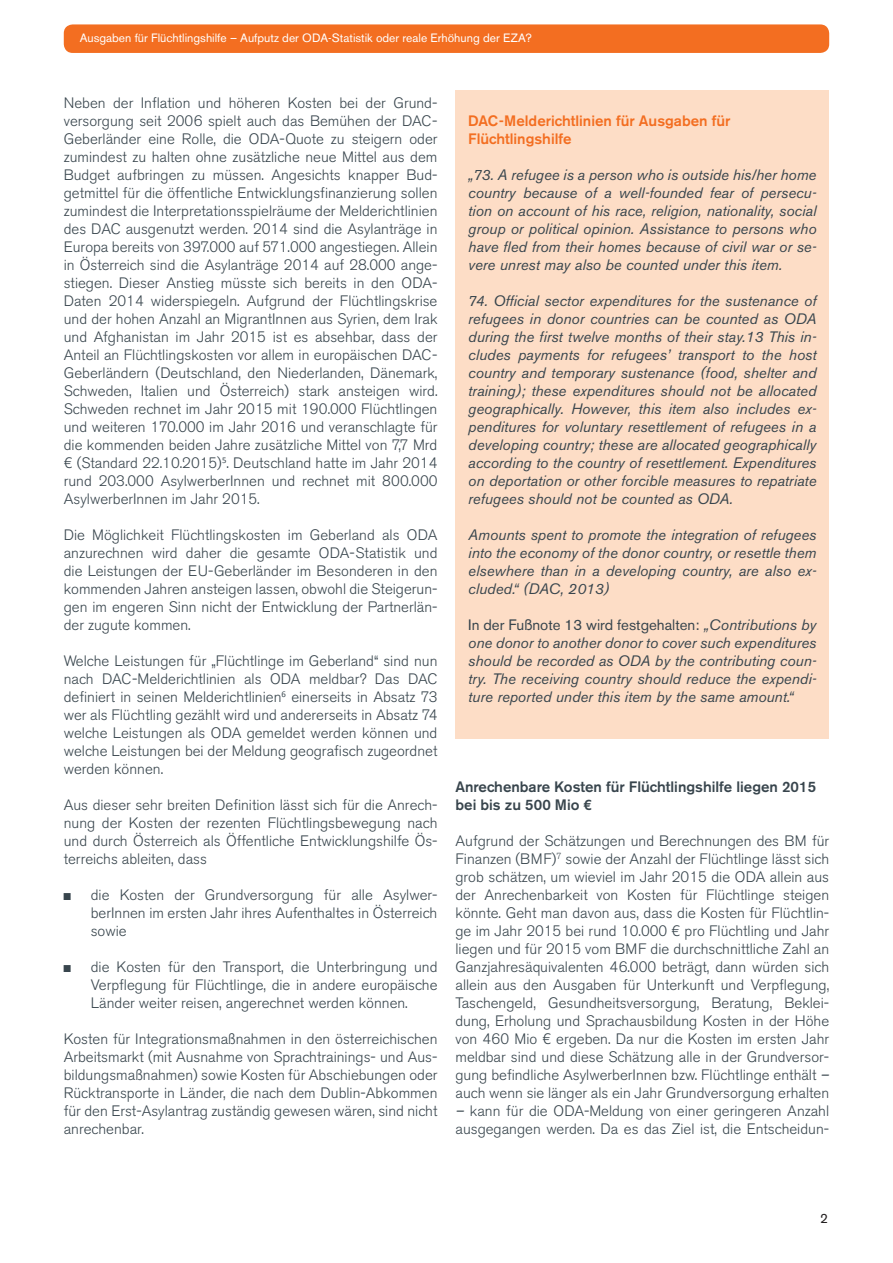
<style>
.page{position:relative;width:893px;height:1263px;background:#fff}
.page>*{position:absolute;margin:0;border:0;box-sizing:border-box;transform-origin:0 0}
.t1{font:300 15px/18px "Akzidenz Grotesk BE";color:#38454d;text-align:justify}
.t2{font:italic 15px/18px "Akzidenz Grotesk BE";color:#38454d;text-align:justify}
.t3{font:500 15px/18px "Akzidenz Grotesk BE";color:#38454d}
.t4{font:500 15px/18px "Akzidenz Grotesk BE";color:#f36e21}
.t5{font:13.5px "Akzidenz Grotesk BE";color:#231f20}
.t6{font:12px "Akzidenz Grotesk BE";color:#fff}
.s1{font-family:"Arial Narrow";font-weight:400}
.s2{font-style:normal}
.s3{font-weight:400;font-style:italic}
</style>
<div class="page">
<div style="left:64px;top:24px;width:765px;height:29px;background:#f36e21;border-radius:9px"></div>
<div style="left:455px;top:90px;width:374px;height:648px;background:#fdddc6"></div>
<p class="t6" style="left:80px;top:31px;width:454px">Ausgaben für Flüchtlingshilfe – Aufputz der ODA-Statistik oder reale Erhöhung der EZA?</p>
<p class="t1" style="left:64px;top:94px;width:375px">Neben der Inflation und höheren Kosten bei der Grund&shy;versorgung seit 2006 spielt auch das Bemühen der DAC-Geberländer eine Rolle, die ODA-Quote zu steigern oder zumindest zu halten ohne zusätzliche neue Mittel aus dem Budget aufbringen zu müssen. Angesichts knapper Bud&shy;getmittel für die öffentliche Entwicklungsfinanzierung sollen zumindest die Interpretationsspielräume der Melderichtlinien des DAC ausgenutzt werden. 2014 sind die Asylanträge in Europa bereits von 397.000 auf 571.000 angestiegen. Allein in Österreich sind die Asylanträge 2014 auf 28.000 ange&shy;stiegen. Dieser Anstieg müsste sich bereits in den ODA-Daten 2014 widerspiegeln. Aufgrund der Flüchtlingskrise und der hohen Anzahl an MigrantInnen aus Syrien, dem Irak und Afghanistan im Jahr 2015 ist es absehbar, dass der Anteil an Flüchtlingskosten vor allem in europäischen DAC-Geberländern (Deutschland, den Niederlanden, Dänemark, Schweden, Italien und Österreich) stark ansteigen wird.<br>Schweden rechnet im Jahr 2015 mit 190.000 Flüchtlingen und weiteren 170.000 im Jahr 2016 und veranschlagte für die kommenden beiden Jahre zusätzliche Mittel von 7,7 Mrd € (Standard 22.10.2015)<sup>5</sup>. Deutschland hatte im Jahr 2014 rund 203.000 AsylwerberInnen und rechnet mit 800.000<br>AsylwerberInnen im Jahr 2015.</p>
<p class="t1" style="left:64px;top:526px;width:375px">Die Möglichkeit Flüchtlingskosten im Geberland als ODA anzurechnen wird daher die gesamte ODA-Statistik und die Leistungen der EU-Geberländer im Besonderen in den kommenden Jahren ansteigen lassen, obwohl die Steigerun&shy;gen im engeren Sinn nicht der Entwicklung der Partnerlän&shy;der zugute kommen.</p>
<p class="t1" style="left:64px;top:652px;width:375px">Welche Leistungen für „Flüchtlinge im Geberland“ sind nun nach DAC-Melderichtlinien als ODA meldbar? Das DAC definiert in seinen Melderichtlinien<sup>6</sup> einerseits in Absatz 73 wer als Flüchtling gezählt wird und andererseits in Absatz 74 welche Leistungen als ODA gemeldet werden können und welche Leistungen bei der Meldung geografisch zugeordnet werden können.</p>
<p class="t1" style="left:64px;top:796px;width:375px">Aus dieser sehr breiten Definition lässt sich für die Anrech&shy;nung der Kosten der rezenten Flüchtlingsbewegung nach und durch Österreich als Öffentliche Entwicklungshilfe Ös&shy;terreichs ableiten, dass</p>
<p class="t1" style="left:91px;top:886px;width:348px;text-indent:-27px"><span class="s1">■</span> die Kosten der Grundversorgung für alle Asylwer&shy;berInnen im ersten Jahr ihres Aufenthaltes in Österreich sowie</p>
<p class="t1" style="left:91px;top:958px;width:348px;text-indent:-27px"><span class="s1">■</span> die Kosten für den Transport, die Unterbringung und Verpflegung für Flüchtlinge, die in andere europäische Länder weiter reisen, angerechnet werden können.</p>
<p class="t1" style="left:64px;top:1030px;width:375px">Kosten für Integrationsmaßnahmen in den österreichischen Arbeitsmarkt (mit Ausnahme von Sprachtrainings- und Aus&shy;bildungsmaßnahmen) sowie Kosten für Abschiebungen oder Rücktransporte in Länder, die nach dem Dublin-Abkommen für den Erst-Asylantrag zuständig gewesen wären, sind nicht anrechenbar.</p>
<p class="t4" style="left:468px;top:112px;width:264px">DAC-Melderichtlinien für Ausgaben für<br>Flüchtlingshilfe</p>
<p class="t2" style="left:468px;top:166px;width:350px">„73. A refugee is a person who is outside his/her home country because of a well-founded fear of persecu&shy;tion on account of his race, religion, nationality, social group or political opinion. Assistance to persons who have fled from their homes because of civil war or se&shy;vere unrest may also be counted under this item.</p>
<p class="t2" style="left:468px;top:292px;width:350px">74. Official sector expenditures for the sustenance of refugees in donor countries can be counted as ODA during the first twelve months of their stay.13 This in&shy;cludes payments for refugees’ transport to the host country and temporary sustenance (food, shelter and training); these expenditures should not be allocated geographically. However, this item also includes ex&shy;penditures for voluntary resettlement of refugees in a developing country; these are allocated geographically according to the country of resettlement. Expenditures on deportation or other forcible measures to repatriate refugees should not be counted as ODA.</p>
<p class="t2" style="left:468px;top:526px;width:350px">Amounts spent to promote the integration of refugees into the economy of the donor country, or resettle them elsewhere than in a developing country, are also ex&shy;cluded.“ (DAC, 2013)</p>
<p class="t2" style="left:468px;top:616px;width:350px"><span class="s2">In der Fußnote 13 wird festgehalten:</span> „Contributions by one donor to another donor to cover such expenditures should be recorded as ODA by the contributing coun&shy;try. The receiving country should reduce the expendi&shy;ture reported under this item by the same amount.“</p>
<p class="t3" style="left:455px;top:778px;width:362px">Anrechenbare Kosten für Flüchtlingshilfe liegen 2015 bei bis zu 500 Mio €</p>
<p class="t1" style="left:455px;top:832px;width:375px">Aufgrund der Schätzungen und Berechnungen des BM für Finanzen (BMF)<sup>7</sup> sowie der Anzahl der Flüchtlinge lässt sich grob schätzen, um wieviel im Jahr 2015 die ODA allein aus der Anrechenbarkeit von Kosten für Flüchtlinge steigen könnte. Geht man davon aus, dass die Kosten für Flüchtlin&shy;ge im Jahr 2015 bei rund 10.000 € pro Flüchtling und Jahr liegen und für 2015 vom BMF die durchschnittliche Zahl an Ganzjahresäquivalenten 46.000 beträgt, dann würden sich allein aus den Ausgaben für Unterkunft und Verpflegung, Taschengeld, Gesundheitsversorgung, Beratung, Beklei&shy;dung, Erholung und Sprachausbildung Kosten in der Höhe von 460 Mio € ergeben. Da nur die Kosten im ersten Jahr meldbar sind und diese Schätzung alle in der Grundversor&shy;gung befindliche AsylwerberInnen bzw. Flüchtlinge enthält <span class="s3">– </span>auch wenn sie länger als ein Jahr Grundversorgung erhalten</p>
<p class="t1" style="left:455px;top:1102px;width:375px"><span class="s3">–</span> kann für die ODA-Meldung von einer geringeren Anzahl ausgegangen werden. Da es das Ziel ist, die Entscheidun-</p>
<p class="t5" style="left:820px;top:1210px;width:9px">2</p>
</div>
